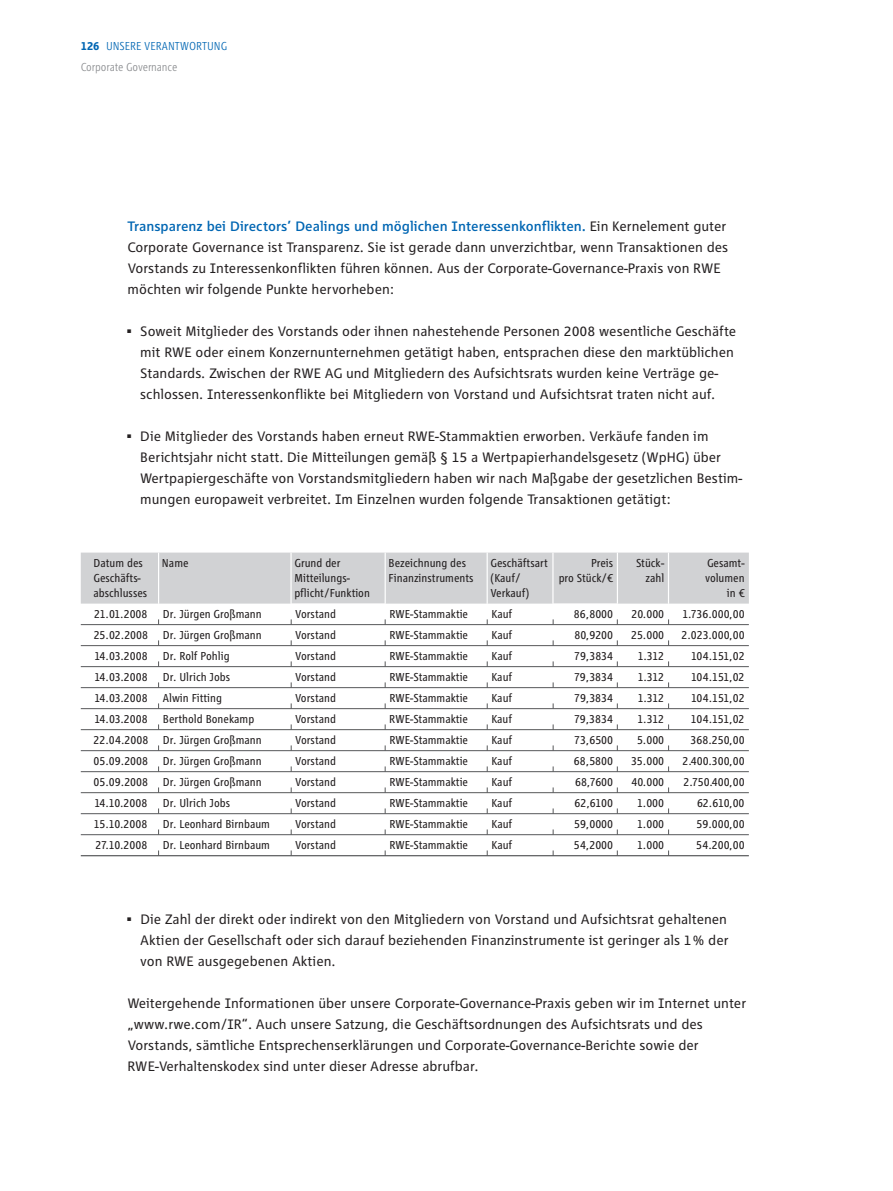
<style>
.page{position:relative;width:893px;height:1191px;background:#fff}
.page>*{position:absolute;margin:0;border:0;box-sizing:border-box;transform-origin:0 0}
.t1{font:14.25px/21px "RWE Corporate";color:#231f20}
.t2{font:condensed 12px/15px "RWE Corporate";color:#231f20}
.t3{font:300 condensed 12px "RWE Corporate";color:#0166b3}
.t4{font:300 condensed 12px "RWE Corporate";letter-spacing:-.01em;color:#8a8c8f}
.s1{font-weight:700}
.s2{font-weight:500;color:#0166b3}
</style>
<div class="page">
<hr style="left:81px;top:855px;width:668px;height:1px;background:#57585a">
<svg style="left:81px;top:552px;width:668px;height:303px"></svg>
<p class="t3" style="left:81px;top:42px;width:148px"><span class="s1">126</span> UNSERE VERANTWORTUNG</p>
<p class="t4" style="left:81px;top:63px;width:98px">Corporate Governance</p>
<p class="t1" style="left:128px;top:217px;width:602px"><span class="s2">Transparenz bei Directors’ Dealings und möglichen Interessenkonflikten.</span> Ein Kernelement guter Corporate Governance ist Transparenz. Sie ist gerade dann unverzichtbar, wenn Transaktionen des Vorstands zu Interessenkonflikten führen können. Aus der Corporate-Governance-Praxis von RWE möchten wir folgende Punkte hervorheben:</p>
<p class="t1" style="left:140px;top:322px;width:597px;text-indent:-13px">• Soweit Mitglieder des Vorstands oder ihnen nahestehende Personen 2008 wesentliche Geschäfte mit RWE oder einem Konzernunternehmen getätigt haben, entsprachen diese den marktüblichen Standards. Zwischen der RWE AG und Mitgliedern des Aufsichtsrats wurden keine Verträge ge&shy;schlossen. Interessenkonflikte bei Mitgliedern von Vorstand und Aufsichtsrat traten nicht auf.</p>
<p class="t1" style="left:140px;top:427px;width:603px;text-indent:-13px">• Die Mitglieder des Vorstands haben erneut RWE-Stammaktien erworben. Verkäufe fanden im Berichtsjahr nicht statt. Die Mitteilungen gemäß § 15 a Wertpapierhandelsgesetz (WpHG) über Wertpapiergeschäfte von Vorstandsmitgliedern haben wir nach Maßgabe der gesetzlichen Bestim&shy;mungen europaweit verbreitet. Im Einzelnen wurden folgende Transaktionen getätigt:</p>
<p class="t2" style="left:94px;top:556px;width:55px">Datum des<br>Geschäfts&shy;abschlusses</p>
<p class="t2" style="left:162px;top:556px;width:28px">Name</p>
<p class="t2" style="left:294px;top:556px;width:77px">Grund der<br>Mitteilungs&shy;pflicht/Funktion</p>
<p class="t2" style="left:389px;top:556px;width:86px">Bezeichnung des<br>Finanzinstruments</p>
<p class="t2" style="left:491px;top:556px;width:59px">Geschäftsart (Kauf/<br>Verkauf)</p>
<p class="t2" style="left:559px;top:556px;width:56px;text-align:right">Preis<br>pro Stück/€</p>
<p class="t2" style="left:636px;top:556px;width:30px;text-align:right">Stück&shy;zahl</p>
<p class="t2" style="left:705px;top:556px;width:41px;text-align:right">Gesamt&shy;volumen in €</p>
<p class="t2" style="left:94px;top:607px;width:55px">21.01.2008</p>
<p class="t2" style="left:163px;top:607px;width:100px">Dr. Jürgen Großmann</p>
<p class="t2" style="left:295px;top:607px;width:42px">Vorstand</p>
<p class="t2" style="left:389px;top:607px;width:80px">RWE-Stammaktie</p>
<p class="t2" style="left:491px;top:607px;width:22px">Kauf</p>
<p class="t2" style="left:574px;top:607px;width:41px">86,8000</p>
<p class="t2" style="left:631px;top:607px;width:34px">20.000</p>
<p class="t2" style="left:682px;top:607px;width:64px">1.736.000,00</p>
<p class="t2" style="left:94px;top:628px;width:170px">25.02.2008 Dr. Jürgen Großmann</p>
<p class="t2" style="left:295px;top:628px;width:42px">Vorstand</p>
<p class="t2" style="left:389px;top:628px;width:80px">RWE-Stammaktie</p>
<p class="t2" style="left:491px;top:628px;width:22px">Kauf</p>
<p class="t2" style="left:574px;top:628px;width:40px">80,9200</p>
<p class="t2" style="left:631px;top:628px;width:35px">25.000</p>
<p class="t2" style="left:681px;top:628px;width:65px">2.023.000,00</p>
<p class="t2" style="left:95px;top:649px;width:55px">14.03.2008</p>
<p class="t2" style="left:163px;top:649px;width:68px">Dr. Rolf Pohlig</p>
<p class="t2" style="left:295px;top:649px;width:42px">Vorstand</p>
<p class="t2" style="left:389px;top:649px;width:80px">RWE-Stammaktie</p>
<p class="t2" style="left:491px;top:649px;width:22px">Kauf</p>
<p class="t2" style="left:574px;top:649px;width:40px">79,3834</p>
<p class="t2" style="left:638px;top:649px;width:28px">1.312</p>
<p class="t2" style="left:691px;top:649px;width:55px">104.151,02</p>
<p class="t2" style="left:95px;top:670px;width:55px">14.03.2008</p>
<p class="t2" style="left:163px;top:670px;width:69px">Dr. Ulrich Jobs</p>
<p class="t2" style="left:295px;top:670px;width:42px">Vorstand</p>
<p class="t2" style="left:389px;top:670px;width:80px">RWE-Stammaktie</p>
<p class="t2" style="left:491px;top:670px;width:22px">Kauf</p>
<p class="t2" style="left:574px;top:670px;width:40px">79,3834</p>
<p class="t2" style="left:638px;top:670px;width:28px">1.312</p>
<p class="t2" style="left:691px;top:670px;width:55px">104.151,02</p>
<p class="t2" style="left:95px;top:691px;width:55px">14.03.2008</p>
<p class="t2" style="left:163px;top:691px;width:61px">Alwin Fitting</p>
<p class="t2" style="left:295px;top:691px;width:42px">Vorstand</p>
<p class="t2" style="left:389px;top:691px;width:80px">RWE-Stammaktie</p>
<p class="t2" style="left:491px;top:691px;width:22px">Kauf</p>
<p class="t2" style="left:574px;top:691px;width:40px">79,3834</p>
<p class="t2" style="left:638px;top:691px;width:28px">1.312</p>
<p class="t2" style="left:691px;top:691px;width:55px">104.151,02</p>
<p class="t2" style="left:95px;top:712px;width:55px">14.03.2008</p>
<p class="t2" style="left:163px;top:712px;width:93px">Berthold Bonekamp</p>
<p class="t2" style="left:295px;top:712px;width:42px">Vorstand</p>
<p class="t2" style="left:389px;top:712px;width:80px">RWE-Stammaktie</p>
<p class="t2" style="left:491px;top:712px;width:22px">Kauf</p>
<p class="t2" style="left:574px;top:712px;width:40px">79,3834</p>
<p class="t2" style="left:638px;top:712px;width:28px">1.312</p>
<p class="t2" style="left:691px;top:712px;width:55px">104.151,02</p>
<p class="t2" style="left:94px;top:733px;width:170px">22.04.2008 Dr. Jürgen Großmann</p>
<p class="t2" style="left:295px;top:733px;width:42px">Vorstand</p>
<p class="t2" style="left:389px;top:733px;width:80px">RWE-Stammaktie</p>
<p class="t2" style="left:491px;top:733px;width:22px">Kauf</p>
<p class="t2" style="left:574px;top:733px;width:40px">73,6500</p>
<p class="t2" style="left:637px;top:733px;width:29px">5.000</p>
<p class="t2" style="left:690px;top:733px;width:56px">368.250,00</p>
<p class="t2" style="left:94px;top:754px;width:170px">05.09.2008 Dr. Jürgen Großmann</p>
<p class="t2" style="left:295px;top:754px;width:42px">Vorstand</p>
<p class="t2" style="left:389px;top:754px;width:80px">RWE-Stammaktie</p>
<p class="t2" style="left:491px;top:754px;width:22px">Kauf</p>
<p class="t2" style="left:574px;top:754px;width:41px">68,5800</p>
<p class="t2" style="left:631px;top:754px;width:35px">35.000</p>
<p class="t2" style="left:683px;top:754px;width:64px">2.400.300,00</p>
<p class="t2" style="left:94px;top:775px;width:170px">05.09.2008 Dr. Jürgen Großmann</p>
<p class="t2" style="left:295px;top:775px;width:42px">Vorstand</p>
<p class="t2" style="left:389px;top:775px;width:80px">RWE-Stammaktie</p>
<p class="t2" style="left:491px;top:775px;width:22px">Kauf</p>
<p class="t2" style="left:575px;top:775px;width:40px">68,7600</p>
<p class="t2" style="left:631px;top:775px;width:34px">40.000</p>
<p class="t2" style="left:683px;top:775px;width:63px">2.750.400,00</p>
<p class="t2" style="left:95px;top:796px;width:54px">14.10.2008</p>
<p class="t2" style="left:163px;top:796px;width:69px">Dr. Ulrich Jobs</p>
<p class="t2" style="left:295px;top:796px;width:42px">Vorstand</p>
<p class="t2" style="left:389px;top:796px;width:80px">RWE-Stammaktie</p>
<p class="t2" style="left:491px;top:796px;width:22px">Kauf</p>
<p class="t2" style="left:575px;top:796px;width:40px">62,6100</p>
<p class="t2" style="left:637px;top:796px;width:28px">1.000</p>
<p class="t2" style="left:697px;top:796px;width:49px">62.610,00</p>
<p class="t2" style="left:94px;top:817px;width:55px">15.10.2008</p>
<p class="t2" style="left:163px;top:817px;width:109px">Dr. Leonhard Birnbaum</p>
<p class="t2" style="left:295px;top:817px;width:42px">Vorstand</p>
<p class="t2" style="left:389px;top:817px;width:80px">RWE-Stammaktie</p>
<p class="t2" style="left:491px;top:817px;width:22px">Kauf</p>
<p class="t2" style="left:574px;top:817px;width:41px">59,0000</p>
<p class="t2" style="left:637px;top:817px;width:28px">1.000</p>
<p class="t2" style="left:696px;top:817px;width:50px">59.000,00</p>
<p class="t2" style="left:95px;top:838px;width:53px">27.10.2008</p>
<p class="t2" style="left:163px;top:838px;width:109px">Dr. Leonhard Birnbaum</p>
<p class="t2" style="left:295px;top:838px;width:42px">Vorstand</p>
<p class="t2" style="left:389px;top:838px;width:80px">RWE-Stammaktie</p>
<p class="t2" style="left:491px;top:838px;width:22px">Kauf</p>
<p class="t2" style="left:574px;top:838px;width:41px">54,2000</p>
<p class="t2" style="left:637px;top:838px;width:28px">1.000</p>
<p class="t2" style="left:696px;top:838px;width:50px">54.200,00</p>
<p class="t1" style="left:140px;top:910px;width:589px;text-align:justify;text-indent:-13px">• Die Zahl der direkt oder indirekt von den Mitgliedern von Vorstand und Aufsichtsrat gehaltenen Aktien der Gesellschaft oder sich darauf beziehenden Finanzinstrumente ist geringer als 1 % der von RWE ausgegebenen Aktien.</p>
<p class="t1" style="left:128px;top:994px;width:620px">Weitergehende Informationen über unsere Corporate-Governance-Praxis geben wir im Internet unter „www.rwe.com/IR“. Auch unsere Satzung, die Geschäftsordnungen des Aufsichtsrats und des Vorstands, sämtliche Entsprechenserklärungen und Corporate-Governance-Berichte sowie der RWE-Verhaltenskodex sind unter dieser Adresse abrufbar.</p>
</div>
